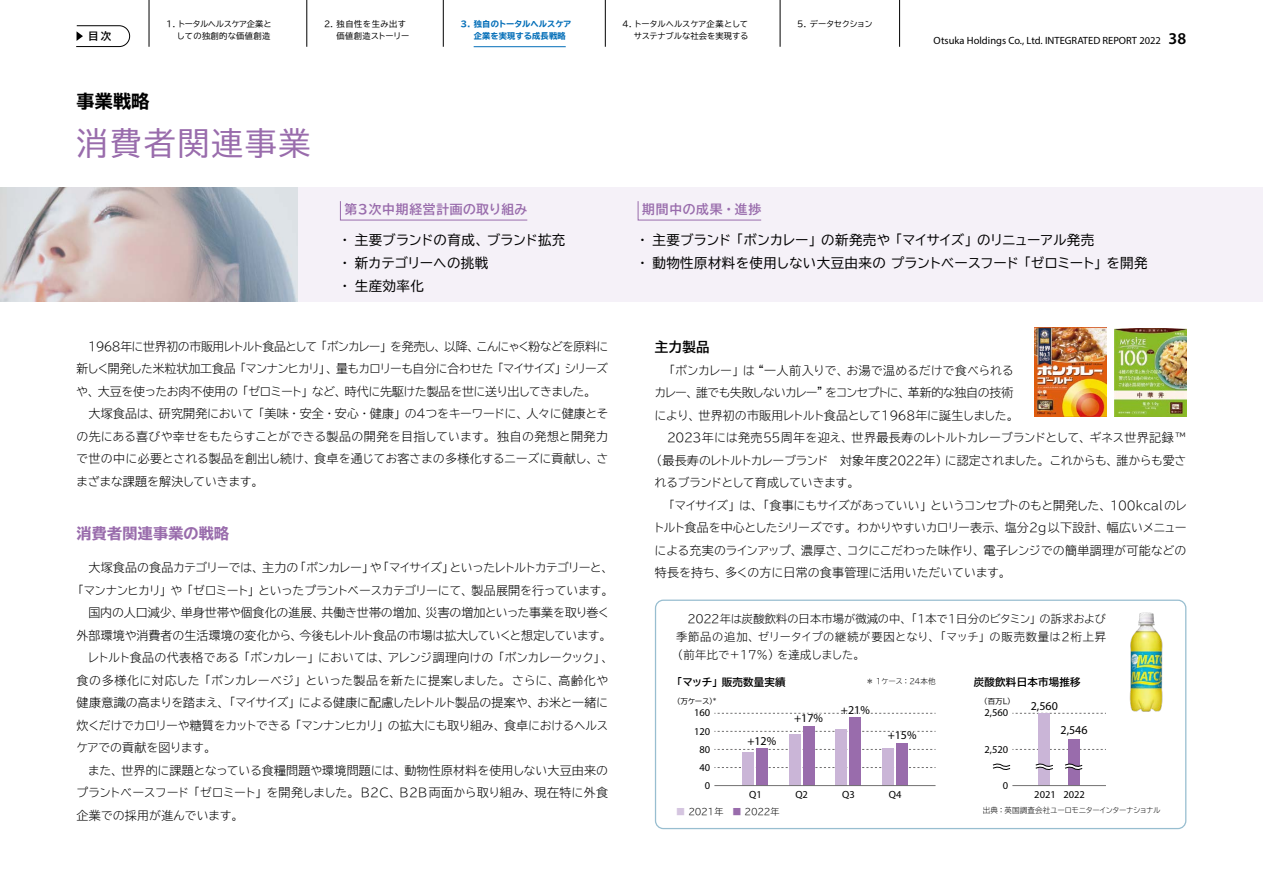
<style>
.page{position:relative;width:1263px;height:893px;background:#fff}
.page>*{position:absolute;margin:0;border:0;box-sizing:border-box;transform-origin:0 0}
.t1{font:31.5px "TBUD Go Std";letter-spacing:.07em;color:#996cac}
.t2{font:700 expanded 18px "TBUD Go Std";color:#000}
.t3{font:700 expanded 15px "TBUD Go Std";letter-spacing:.02em;color:#996cac}
.t4{font:13.5px/23px "TBUD Go Std";color:#000}
.t5{font:700 13.5px "TBUD Go Std";color:#000}
.t6{font:700 12.75px "TBUD Go Std";letter-spacing:.06em;color:#996cac}
.t7{font:300 12px/22.5px "TBUD Go Std Super";letter-spacing:-.025em;color:#000}
.t8{font:300 12px "TBUD Go Std Super";letter-spacing:-.06em;color:#000}
.t9{font:300 12px "TBUD Go Std Super";letter-spacing:-.07em;color:#000}
.t10{font:300 12px "TBUD Go Std Super";letter-spacing:-.045em;color:#000}
.t11{font:300 12px "TBUD Go Std Super";letter-spacing:.005em;color:#000}
.t12{font:300 12px "TBUD Go Std Super";letter-spacing:.03em;color:#000}
.t13{font:300 12px "TBUD Go Std Super";letter-spacing:-.075em;color:#000}
.t14{font:300 12px "TBUD Go Std Super";color:#000}
.t15{font:12px "Myriad Pro";color:#000}
.t16{font:300 12px "TBUD Go Std Super";letter-spacing:-.05em;color:#000}
.t17{font:300 12px "TBUD Go Std Super";letter-spacing:.01em;color:#000}
.t18{font:300 11.25px "TBUD Go Std Super";letter-spacing:-.005em;color:#000}
.t19{font:300 11.25px "TBUD Go Std Super";letter-spacing:.065em;color:#000}
.t20{font:10.5px/18px "Myriad Pro";color:#000;text-align:center}
.t21{font:700 10.5px "TBUD Go Std";letter-spacing:.02em;color:#000}
.t22{font:300 9px "TBUD Go Std Super";letter-spacing:-.03em;color:#000}
.t23{font:8.25px/12px "TBUD Go Std";letter-spacing:-.005em;color:#000;text-align:right}
.t24{font:700 expanded 8.25px/12px "TBUD Go Std";letter-spacing:.01em;color:#036eb8}
.t25{font:8.25px/12px "TBUD Go Std";letter-spacing:.045em;color:#000}
.t26{font:8.25px "TBUD Go Std";letter-spacing:-.055em;color:#000}
.t27{font:300 7.5px "TBUD Go Std Super";letter-spacing:-.04em;color:#000}
.t28{font:7.5px "TBUD Go Std";letter-spacing:-.03em;color:#000}
.t29{font:4.35px "TBUD Go Std";color:#000}
.s1{font-weight:600;font-size:16.5px}
.s2{color:#d5c5e0}
.s3{color:#996cac}
</style>
<div class="page">
<div style="left:0;top:187px;width:1263px;height:115px;background:#f5f1f8"></div>
<img style="left:0;top:187px;width:298px;height:115px">
<div style="left:655px;top:600px;width:531px;height:229px;border:1px solid #98bed0;border-radius:8px"></div>
<svg style="left:714px;top:767px;width:221px;height:1px"></svg>
<div style="left:756px;top:748px;width:11px;height:38px;background:#996cac"></div>
<div style="left:803px;top:726px;width:11px;height:60px;background:#996cac"></div>
<div style="left:850px;top:717px;width:11px;height:69px;background:#996cac"></div>
<div style="left:896px;top:743px;width:12px;height:43px;background:#996cac"></div>
<div style="left:742px;top:752px;width:11px;height:34px;background:#cab5d7"></div>
<div style="left:789px;top:734px;width:11px;height:52px;background:#cab5d7"></div>
<div style="left:836px;top:729px;width:11px;height:57px;background:#cab5d7"></div>
<div style="left:882px;top:748px;width:12px;height:38px;background:#cab5d7"></div>
<hr style="left:714px;top:785px;width:221px;height:1px;background:#727171">
<svg style="left:714px;top:712px;width:221px;height:38px"></svg>
<svg style="left:1012px;top:749px;width:94px;height:1px"></svg>
<div style="left:1038px;top:713px;width:12px;height:73px;background:#cab5d7"></div>
<div style="left:1068px;top:739px;width:12px;height:47px;background:#996cac"></div>
<hr style="left:1012px;top:785px;width:94px;height:1px;background:#727171">
<svg style="left:1012px;top:712px;width:94px;height:2px"></svg>
<svg style="left:993px;top:763px;width:17px;height:7px"></svg>
<svg style="left:1035px;top:763px;width:18px;height:7px"></svg>
<svg style="left:1065px;top:763px;width:17px;height:7px"></svg>
<img style="left:1129px;top:612px;width:34px;height:100px">
<img style="left:1035px;top:328px;width:71px;height:88px">
<img style="left:1114px;top:328px;width:72px;height:89px">
<svg style="left:340px;top:201px;width:188px;height:19px"></svg>
<svg style="left:638px;top:201px;width:124px;height:19px"></svg>
<hr style="left:306px;top:0;width:1px;height:47px;background:#000">
<hr style="left:149px;top:0;width:1px;height:47px;background:#000">
<hr style="left:443px;top:0;width:1px;height:47px;background:#000">
<hr style="left:605px;top:0;width:1px;height:47px;background:#000">
<hr style="left:780px;top:0;width:1px;height:47px;background:#000">
<hr style="left:899px;top:0;width:1px;height:47px;background:#000">
<svg style="left:76px;top:25px;width:54px;height:22px"></svg>
<hr style="left:474px;top:46px;width:92px;height:1px;background:#036eb8">
<p class="t25" style="left:336px;top:18px;width:74px;text-indent:-13px">2. 独自性を生み出す価値創造ストーリー</p>
<p class="t23" style="left:622px;top:18px;width:127px">4. トータルヘルスケア企業としてサステナブルな社会を実現する</p>
<p class="t26" style="left:797px;top:17px;width:77px">5. データセクション</p>
<p class="t24" style="left:474px;top:18px;width:99px;text-indent:-13px">3. 独自のトータルヘルスケア企業を実現する成長戦略</p>
<p class="t23" style="left:166px;top:18px;width:107px">1. トータルヘルスケア企業としての独創的な価値創造</p>
<p class="t21" style="left:77px;top:28px;width:36px">　目次</p>
<p class="t20" style="left:934px;top:31px;width:254px">Otsuka Holdings Co., Ltd. INTEGRATED REPORT 2022 <span class="s1">38</span></p>
<h2 class="t2" style="left:77px;top:91px;width:75px">事業戦略</h2>
<h1 class="t1" style="left:77px;top:118px;width:235px">消費者関連事業</h1>
<p class="t6" style="left:344px;top:199px;width:184px">第3次中期経営計画の取り組み</p>
<p class="t6" style="left:642px;top:199px;width:121px">期間中の成果・進捗</p>
<p class="t4" style="left:338px;top:228px;width:229px">・ 主要ブランドの育成、ブランド拡充・ 新カテゴリーへの挑戦<br>・ 生産効率化</p>
<p class="t4" style="left:636px;top:228px;width:513px">・ 主要ブランド「ボンカレー」の新発売や「マイサイズ」のリニューアル発売<br>・ 動物性原材料を使用しない大豆由来の プラントべースフード「ゼロミート」を開発</p>
<p class="t7" style="left:76px;top:335px;width:534px">　1968年に世界初の市販用レトルト食品として「ボンカレー」を発売し、以降、こんにゃく粉などを原料に新しく開発した米粒状加工食品「マンナンヒカリ」、量もカロリーも自分に合わせた「マイサイズ」シリーズや、大豆を使ったお肉不使用の「ゼロミート」など、時代に先駆けた製品を世に送り出してきました。　大塚食品は、研究開発において「美味・安全・安心・健康」の4つをキーワードに、人々に健康とその先にある喜びや幸せをもたらすことができる製品の開発を目指しています。独自の発想と開発力で世の中に必要とされる製品を創出し続け、食卓を通じてお客さまの多様化するニーズに貢献し、さまざまな課題を解決していきます。</p>
<p class="t3" style="left:77px;top:525px;width:154px">消費者関連事業の戦略</p>
<p class="t9" style="left:77px;top:558px;width:538px">　大塚食品の食品カテゴリーでは、主力の「ボンカレー」や「マイサイズ」といったレトルトカテゴリーと、</p>
<p class="t8" style="left:72px;top:580px;width:543px">「マンナンヒカリ」や「ゼロミート」といったプラントベースカテゴリーにて、製品展開を行っています。</p>
<p class="t7" style="left:77px;top:601px;width:535px">　国内の人口減少、単身世帯や個食化の進展、共働き世帯の増加、災害の増加といった事業を取り巻く</p>
<p class="t7" style="left:76px;top:623px;width:536px">外部環境や消費者の生活環境の変化から、今後もレトルト食品の市場は拡大していくと想定しています。</p>
<p class="t7" style="left:77px;top:646px;width:539px">　レトルト食品の代表格である「ボンカレー」においては、アレンジ調理向けの「ボンカレークック」、</p>
<p class="t12" style="left:77px;top:670px;width:533px">食の多様化に対応した「ボンカレーべジ」といった製品を新たに提案しました。さらに、高齢化や</p>
<p class="t7" style="left:77px;top:691px;width:533px">健康意識の高まりを踏まえ、「マイサイズ」による健康に配慮したレトルト製品の提案や、お米と一緒に</p>
<p class="t10" style="left:77px;top:715px;width:533px">炊くだけでカロリーや糖質をカットできる「マンナンヒカリ」の拡大にも取り組み、食卓におけるヘルス</p>
<p class="t7" style="left:76px;top:736px;width:141px">ケアでの貢献を図ります。</p>
<p class="t11" style="left:77px;top:760px;width:533px">　また、世界的に課題となっている食糧問題や環境問題には、動物性原材料を使用しない大豆由来の</p>
<p class="t7" style="left:76px;top:781px;width:533px">プラントべースフード「ゼロミート」を開発しました。B2C、B2B両面から取り組み、現在特に外食</p>
<p class="t17" style="left:77px;top:805px;width:168px">企業での採用が進んでいます。</p>
<p class="t5" style="left:655px;top:336px;width:56px">主力製品</p>
<p class="t7" style="left:655px;top:358px;width:360px">　「ボンカレー」は“一人前入りで、お湯で温めるだけで食べられる</p>
<p class="t13" style="left:654px;top:383px;width:360px">カレー、誰でも失敗しないカレー”をコンセプトに、革新的な独自の技術</p>
<p class="t7" style="left:654px;top:403px;width:366px">により、世界初の市販用レトルト食品として1968年に誕生しました。</p>
<p class="t7" style="left:655px;top:426px;width:533px">　2023年には発売55周年を迎え、世界最長寿のレトルトカレーブランドとして、ギネス世界記録™</p>
<p class="t7" style="left:650px;top:448px;width:538px">（最長寿のレトルトカレーブランド　対象年度2022年）に認定されました。これからも、誰からも愛さ</p>
<p class="t16" style="left:655px;top:473px;width:206px">れるブランドとして育成していきます。</p>
<p class="t8" style="left:655px;top:495px;width:534px">　「マイサイズ」は、「食事にもサイズがあっていい」というコンセプトのもと開発した、100kcal のレ</p>
<p class="t7" style="left:653px;top:516px;width:535px">トルト食品を中心としたシリーズです。わかりやすいカロリー表示、塩分2g 以下設計、幅広いメニュー</p>
<p class="t7" style="left:654px;top:538px;width:533px">による充実のラインアップ、濃厚さ、コクにこだわった味作り、電子レンジでの簡単調理が可能などの</p>
<p class="t14" style="left:655px;top:563px;width:357px">特長を持ち、多くの方に日常の食事管理に活用いただいています。</p>
<p class="t18" style="left:676px;top:609px;width:431px">　2022年は炭酸飲料の日本市場が微減の中、「1本で1日分のビタミン」の訴求および</p>
<p class="t19" style="left:676px;top:627px;width:431px">季節品の追加、ゼリータイプの継続が要因となり、「マッチ」の販売数量は2桁上昇</p>
<p class="t18" style="left:672px;top:645px;width:194px">（前年比で＋17%）を達成しました。</p>
<p class="t21" style="left:672px;top:674px;width:115px">「マッチ」販売数量実績</p>
<p class="t27" style="left:866px;top:675px;width:71px">＊ 1ケース：24本他</p>
<p class="t21" style="left:974px;top:674px;width:108px">炭酸飲料日本市場推移</p>
<p class="t28" style="left:673px;top:695px;width:45px">（万ケース）</p>
<p class="t29" style="left:712px;top:696px;width:6px">＊</p>
<p class="t20" style="left:694px;top:704px;width:18px">160<br>120<br>80<br>40</p>
<p class="t15" style="left:747px;top:733px;width:30px">+12%</p>
<p class="t15" style="left:794px;top:711px;width:30px">+17%</p>
<p class="t15" style="left:841px;top:703px;width:30px">+21%</p>
<p class="t15" style="left:888px;top:728px;width:30px">+15%</p>
<p class="t28" style="left:980px;top:695px;width:36px">（百万L）</p>
<p class="t20" style="left:984px;top:704px;width:25px">2,560</p>
<p class="t20" style="left:984px;top:740px;width:25px">2,520</p>
<p class="t15" style="left:1031px;top:699px;width:29px">2,560</p>
<p class="t15" style="left:1060px;top:722px;width:29px">2,546</p>
<p class="t20" style="left:705px;top:776px;width:7px">0</p>
<p class="t20" style="left:749px;top:785px;width:14px">Q1</p>
<p class="t20" style="left:795px;top:785px;width:14px">Q2</p>
<p class="t20" style="left:842px;top:785px;width:14px">Q3</p>
<p class="t20" style="left:889px;top:785px;width:14px">Q4</p>
<p class="t20" style="left:1003px;top:776px;width:7px">0</p>
<p class="t20" style="left:1034px;top:785px;width:52px">2021 2022</p>
<p class="t22" style="left:676px;top:804px;width:105px"><span class="s2">■</span> 2021年　<span class="s3">■</span> 2022年</p>
<p class="t27" style="left:983px;top:804px;width:179px">出典：英国調査会社ユーロモニターインターナショナル</p>
</div>
